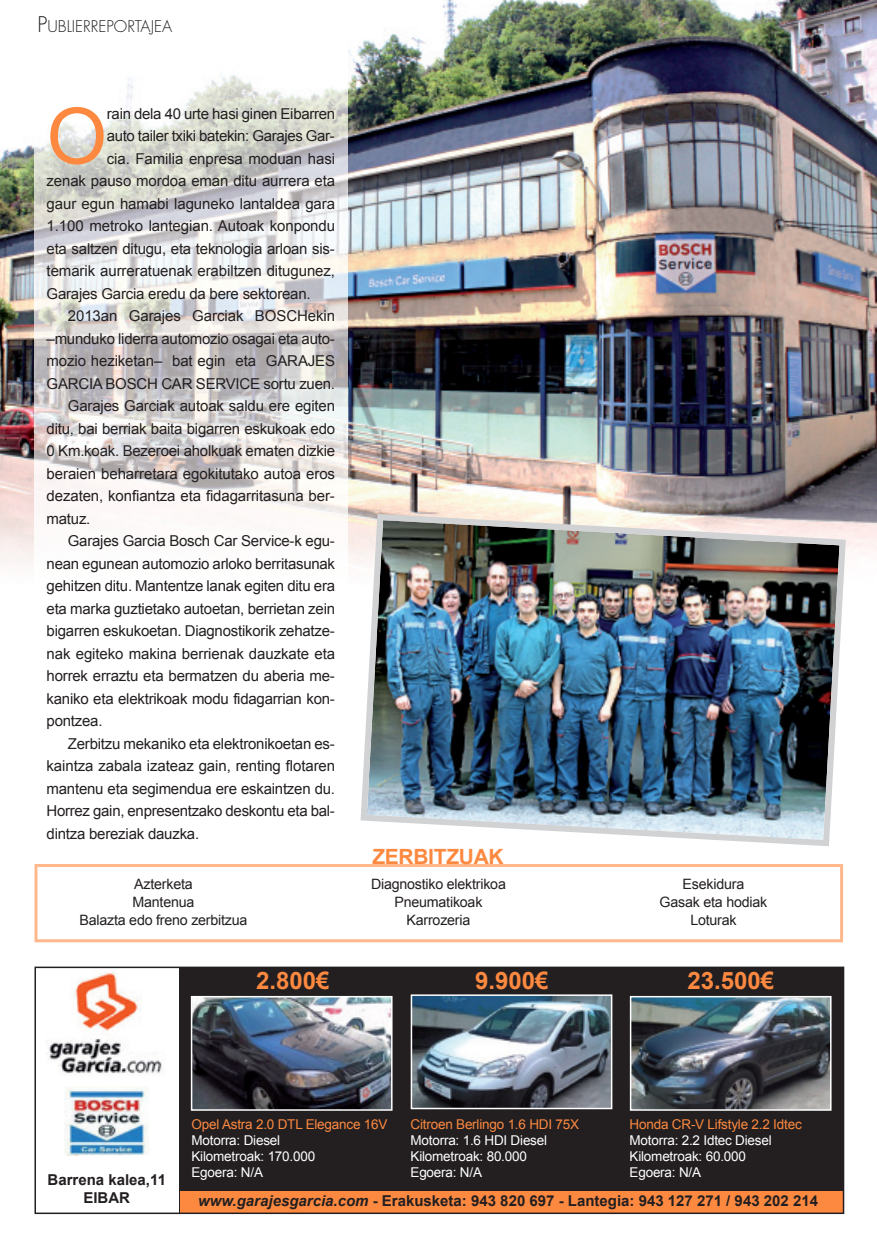
<style>
.page{position:relative;width:877px;height:1247px;background:#fff}
.page>*{position:absolute;margin:0;border:0;box-sizing:border-box;transform-origin:0 0}
.t1{font:77.85px "Arial";color:#fd8940}
.t2{font:700 24px "Arial";color:#fd8940}
.t3{font:700 21px "Arial";letter-spacing:-.015em;color:#fd8940}
.t4{font:300 15.75px "Futura";color:#231f20}
.t5{font:15px "Arial";letter-spacing:-.015em;color:#231f20}
.t6{font:700 15px/18px "Arial";color:#231f20;text-align:center}
.t7{font:14.25px/18px "Arial";letter-spacing:-.015em;color:#231f20;text-align:center}
.t8{font:13.5px/16.2px "Arial";letter-spacing:-.015em;color:#fff}
.t9{font:13.5px "Arial";letter-spacing:-.015em;color:#fd8940}
.s1{font-size:21px}
.s2{font-style:italic}
</style>
<div class="page">
<img style="left:0;top:0;width:877px;height:564px">
<img style="left:34px;top:0;width:313px;height:564px">
<div style="left:34px;top:864px;width:809px;height:78px;border:3px solid #ffb88b"></div>
<img style="left:357px;top:511px;width:492px;height:335px">
<div style="left:179px;top:967px;width:664px;height:246px;background:#231f20"></div>
<div style="left:180px;top:1191px;width:662px;height:21px;background:#fd8940"></div>
<img style="left:46px;top:972px;width:116px;height:102px">
<div style="left:34px;top:966px;width:810px;height:248px;border:2px solid #231f20"></div>
<img style="left:194px;top:999px;width:195px;height:109px">
<div style="left:191px;top:996px;width:201px;height:115px;border:2px solid #fff"></div>
<img style="left:414px;top:997px;width:195px;height:109px">
<div style="left:411px;top:994px;width:201px;height:115px;border:2px solid #fff"></div>
<img style="left:633px;top:999px;width:195px;height:109px">
<div style="left:630px;top:996px;width:201px;height:115px;border:2px solid #fff"></div>
<img style="left:64px;top:1086px;width:85px;height:69px">
<p class="t4" style="left:37px;top:19px;width:136px"><span class="s1">P</span>UBLIERREPORTAJEA</p>
<h1 class="t1" style="left:47px;top:93px;width:62px">O</h1>
<p class="t5" style="left:107px;top:105px;width:230px">rain dela 40 urte hasi ginen Eibarren</p>
<p class="t5" style="left:107px;top:128px;width:230px">auto tailer txiki batekin: Garajes Gar-</p>
<p class="t5" style="left:107px;top:150px;width:230px">cia. Familia enpresa moduan hasi</p>
<p class="t5" style="left:47px;top:173px;width:290px">zenak pauso mordoa eman ditu aurrera eta</p>
<p class="t5" style="left:47px;top:195px;width:290px">gaur egun hamabi laguneko lantaldea gara</p>
<p class="t5" style="left:47px;top:218px;width:290px">1.100 metroko lantegian. Autoak konpondu</p>
<p class="t5" style="left:47px;top:240px;width:290px">eta saltzen ditugu, eta teknologia arloan sis-</p>
<p class="t5" style="left:47px;top:263px;width:290px">temarik aurreratuenak erabiltzen ditugunez,</p>
<p class="t5" style="left:47px;top:285px;width:266px">Garajes Garcia eredu da bere sektorean.</p>
<p class="t5" style="left:68px;top:308px;width:269px">2013an Garajes Garciak BOSCHekin</p>
<p class="t5" style="left:47px;top:330px;width:290px">–munduko liderra automozio osagai eta auto-</p>
<p class="t5" style="left:47px;top:353px;width:290px">mozio heziketan– bat egin eta GARAJES</p>
<p class="t5" style="left:47px;top:375px;width:290px">GARCIA BOSCH CAR SERVICE sortu zuen.</p>
<p class="t5" style="left:68px;top:398px;width:269px">Garajes Garciak autoak saldu ere egiten</p>
<p class="t5" style="left:47px;top:420px;width:290px">ditu, bai berriak baita bigarren eskukoak edo</p>
<p class="t5" style="left:47px;top:443px;width:290px">0 Km.koak. Bezeroei aholkuak ematen dizkie</p>
<p class="t5" style="left:47px;top:465px;width:290px">beraien beharretara egokitutako autoa eros</p>
<p class="t5" style="left:47px;top:488px;width:290px">dezaten, konfiantza eta fidagarritasuna ber-</p>
<p class="t5" style="left:47px;top:510px;width:45px">matuz.</p>
<p class="t5" style="left:68px;top:533px;width:269px">Garajes Garcia Bosch Car Service-k egu-</p>
<p class="t5" style="left:47px;top:555px;width:290px">nean egunean automozio arloko berritasunak</p>
<p class="t5" style="left:47px;top:578px;width:290px">gehitzen ditu. Mantentze lanak egiten ditu era</p>
<p class="t5" style="left:47px;top:600px;width:290px">eta marka guztietako autoetan, berrietan zein</p>
<p class="t5" style="left:47px;top:623px;width:290px">bigarren eskukoetan. Diagnostikorik zehatze-</p>
<p class="t5" style="left:47px;top:645px;width:290px">nak egiteko makina berrienak dauzkate eta</p>
<p class="t5" style="left:47px;top:668px;width:290px">horrek erraztu eta bermatzen du aberia me-</p>
<p class="t5" style="left:47px;top:690px;width:290px">kaniko eta elektrikoak modu fidagarrian kon-</p>
<p class="t5" style="left:47px;top:713px;width:57px">pontzea.</p>
<p class="t5" style="left:68px;top:735px;width:269px">Zerbitzu mekaniko eta elektronikoetan es-</p>
<p class="t5" style="left:47px;top:758px;width:290px">kaintza zabala izateaz gain, renting flotaren</p>
<p class="t5" style="left:47px;top:780px;width:290px">mantenu eta segimendua ere eskaintzen du.</p>
<p class="t5" style="left:47px;top:803px;width:290px">Horrez gain, enpresentzako deskontu eta bal-</p>
<p class="t5" style="left:47px;top:825px;width:154px">dintza bereziak dauzka.</p>
<h3 class="t3" style="left:372px;top:845px;width:133px">ZERBItZuAk</h3>
<p class="t7" style="left:80px;top:875px;width:169px">Azterketa<br>Mantenua<br>Balazta edo freno zerbitzua</p>
<p class="t7" style="left:371px;top:875px;width:136px">Diagnostiko elektrikoa<br>Pneumatikoak<br>Karrozeria</p>
<p class="t7" style="left:660px;top:875px;width:109px">Esekidura<br>Gasak eta hodiak<br>Loturak</p>
<h2 class="t2" style="left:256px;top:967px;width:75px">2.800€</h2>
<h2 class="t2" style="left:475px;top:967px;width:75px">9.900€</h2>
<h2 class="t2" style="left:687px;top:967px;width:88px">23.500€</h2>
<p class="t6" style="left:48px;top:1171px;width:120px">Barrena kalea,11<br>EIBAR</p>
<p class="t9" style="left:191px;top:1116px;width:198px">Opel Astra 2.0 DTL Elegance 16V</p>
<p class="t8" style="left:191px;top:1132px;width:125px">Motorra: Diesel<br>Kilometroak: 170.000<br>Egoera: N/A</p>
<p class="t9" style="left:410px;top:1116px;width:170px">Citroen Berlingo 1.6 HDI 75X</p>
<p class="t8" style="left:410px;top:1132px;width:138px">Motorra: 1.6 HDI Diesel<br>Kilometroak: 80.000<br>Egoera: N/A</p>
<p class="t9" style="left:630px;top:1116px;width:174px">Honda CR-V Lifstyle 2.2 Idtec</p>
<p class="t8" style="left:629px;top:1132px;width:144px">Motorra: 2.2 Idtec Diesel<br>Kilometroak: 60.000<br>Egoera: N/A</p>
<p class="t6" style="left:198px;top:1192px;width:621px"><span class="s2">www.garajesgarcia.com</span> - Erakusketa: 943 820 697 - Lantegia: 943 127 271 / 943 202 214</p>
</div>
